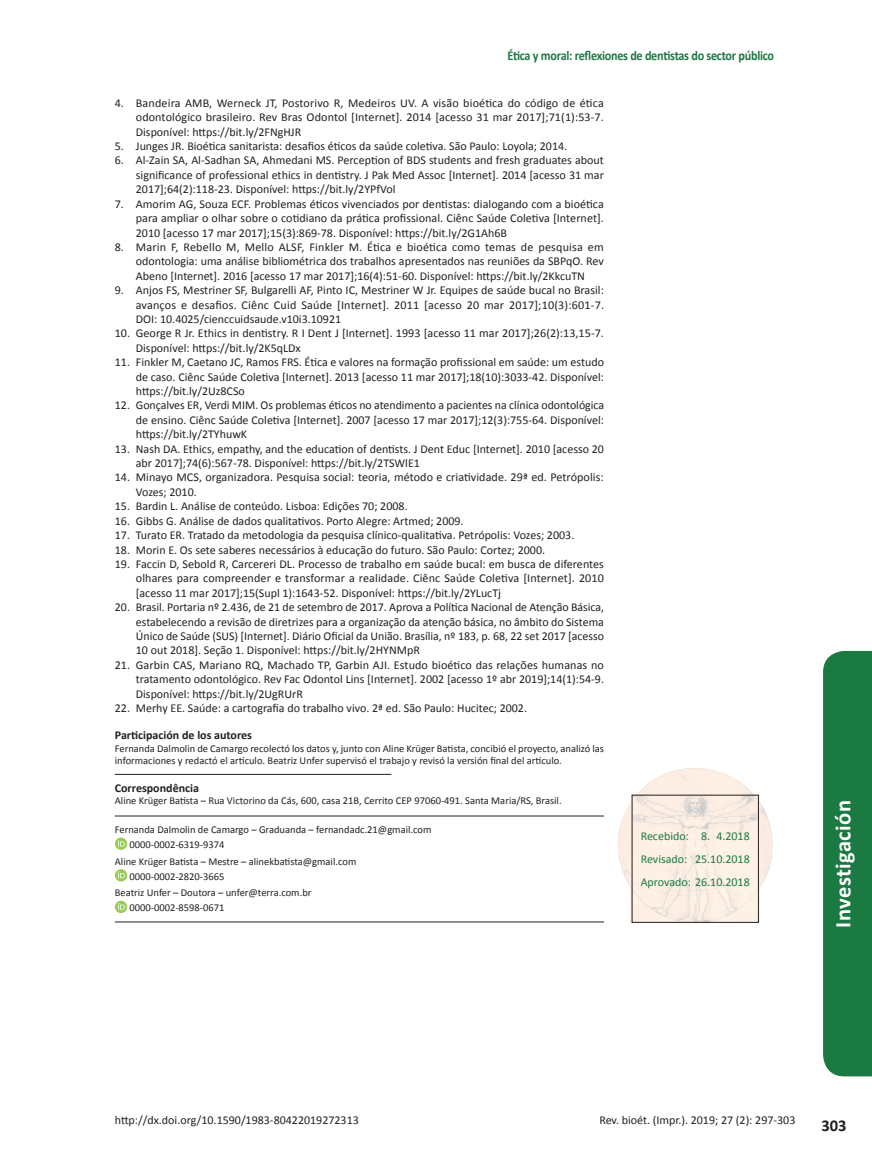
<style>
.page{position:relative;width:872px;height:1170px;background:#fff}
.page>*{position:absolute;margin:0;border:0;box-sizing:border-box;transform-origin:0 0}
.t1{font:700 22.5px "Calibri";letter-spacing:.02em;color:#fff}
.t2{font:700 16.5px "Calibri";color:#231f20}
.t3{font:700 13.5px "Calibri";letter-spacing:-.02em;color:#1b7942;scale:.9 1}
.Referencias{font:12px/14.4px "Calibri";color:#231f20;text-align:justify}
.t4{font:12px "Calibri";color:#1b7942}
.Titulo_participacao{font:700 12px "Calibri";color:#231f20}
.Titulo_correspondenc{font:700 12px "Calibri";color:#231f20}
.Texto_participacao_d{font:10.5px/12.6px "Calibri";color:#231f20}
.Texto_correspondenci{font:10.5px "Calibri";color:#231f20}
.Autor_ORCID__demais{font:10.5px "Calibri";color:#231f20}
.Autor_ORCID__primeir{font:10.5px "Calibri";color:#231f20}
.ORCID{font:10.5px "Calibri";color:#231f20}
.ORCID__último{font:10.5px "Calibri";color:#231f20}
</style>
<div class="page">
<hr style="left:115px;top:774px;width:276px;height:1px;background:#231f20">
<hr style="left:115px;top:815px;width:489px;height:1px;background:#231f20">
<hr style="left:115px;top:921px;width:489px;height:1px;background:#231f20">
<svg style="left:115px;top:837px;width:12px;height:12px"></svg>
<svg style="left:118px;top:839px;width:7px;height:7px"></svg>
<svg style="left:115px;top:869px;width:12px;height:12px"></svg>
<svg style="left:118px;top:871px;width:7px;height:7px"></svg>
<svg style="left:115px;top:900px;width:12px;height:13px"></svg>
<svg style="left:118px;top:902px;width:7px;height:7px"></svg>
<img style="left:617px;top:768px;width:156px;height:155px">
<div style="left:823px;top:651px;width:49px;height:425px;background:#1b7942"></div>
<p class="t3" style="left:507px;top:46px;width:298px">Ética y moral: reflexiones de dentistas do sector público</p>
<p class="Referencias" style="left:136px;top:96px;width:469px;text-indent:-21px">4. Bandeira AMB, Werneck JT, Postorivo R, Medeiros UV. A visão bioética do código de ética odontológico brasileiro. Rev Bras Odontol [Internet]. 2014 [acesso 31 mar 2017];71(1):53-7.<br>Disponível: https://bit.ly/2FNgHJR</p>
<p class="Referencias" style="left:115px;top:139px;width:454px">5. Junges JR. Bioética sanitarista: desafios éticos da saúde coletiva. São Paulo: Loyola; 2014.</p>
<p class="Referencias" style="left:136px;top:153px;width:469px;text-indent:-21px">6. Al-Zain SA, Al-Sadhan SA, Ahmedani MS. Perception of BDS students and fresh graduates about significance of professional ethics in dentistry. J Pak Med Assoc [Internet]. 2014 [acesso 31 mar 2017];64(2):118-23. Disponível: https://bit.ly/2YPfVol</p>
<p class="Referencias" style="left:136px;top:196px;width:469px;text-indent:-21px">7. Amorim AG, Souza ECF. Problemas éticos vivenciados por dentistas: dialogando com a bioética para ampliar o olhar sobre o cotidiano da prática profissional. Ciênc Saúde Coletiva [Internet].<br>2010 [acesso 17 mar 2017];15(3):869-78. Disponível: https://bit.ly/2G1Ah6B</p>
<p class="Referencias" style="left:136px;top:240px;width:469px;text-indent:-21px">8. Marin F, Rebello M, Mello ALSF, Finkler M. Ética e bioética como temas de pesquisa em odontologia: uma análise bibliométrica dos trabalhos apresentados nas reuniões da SBPqO. Rev Abeno [Internet]. 2016 [acesso 17 mar 2017];16(4):51-60. Disponível: https://bit.ly/2KkcuTN</p>
<p class="Referencias" style="left:136px;top:283px;width:470px;text-indent:-21px">9. Anjos FS, Mestriner SF, Bulgarelli AF, Pinto IC, Mestriner W Jr. Equipes de saúde bucal no Brasil: avanços e desafios. Ciênc Cuid Saúde [Internet]. 2011 [acesso 20 mar 2017];10(3):601-7.<br>DOI: 10.4025/cienccuidsaude.v10i3.10921</p>
<p class="Referencias" style="left:136px;top:326px;width:469px;text-indent:-21px">10. George R Jr. Ethics in dentistry. R I Dent J [Internet]. 1993 [acesso 11 mar 2017];26(2):13,15-7.<br>Disponível: https://bit.ly/2K5qLDx</p>
<p class="Referencias" style="left:136px;top:355px;width:469px;text-indent:-21px">11. Finkler M, Caetano JC, Ramos FRS. Ética e valores na formação profissional em saúde: um estudo de caso. Ciênc Saúde Coletiva [Internet]. 2013 [acesso 11 mar 2017];18(10):3033-42. Disponível: https://bit.ly/2Uz8CSo</p>
<p class="Referencias" style="left:136px;top:398px;width:470px;text-indent:-21px">12. Gonçalves ER, Verdi MIM. Os problemas éticos no atendimento a pacientes na clínica odontológica de ensino. Ciênc Saúde Coletiva [Internet]. 2007 [acesso 17 mar 2017];12(3):755-64. Disponível: https://bit.ly/2TYhuwK</p>
<p class="Referencias" style="left:136px;top:441px;width:469px;text-indent:-21px">13. Nash DA. Ethics, empathy, and the education of dentists. J Dent Educ [Internet]. 2010 [acesso 20 abr 2017];74(6):567-78. Disponível: https://bit.ly/2TSWlE1</p>
<p class="Referencias" style="left:136px;top:470px;width:469px;text-indent:-21px">14. Minayo MCS, organizadora. Pesquisa social: teoria, método e criatividade. 29ª ed. Petrópolis:<br>Vozes; 2010.</p>
<p class="Referencias" style="left:115px;top:499px;width:294px">15. Bardin L. Análise de conteúdo. Lisboa: Edições 70; 2008.</p>
<p class="Referencias" style="left:115px;top:513px;width:350px">16. Gibbs G. Análise de dados qualitativos. Porto Alegre: Artmed; 2009.</p>
<p class="Referencias" style="left:115px;top:528px;width:461px">17. Turato ER. Tratado da metodologia da pesquisa clínico-qualitativa. Petrópolis: Vozes; 2003.</p>
<p class="Referencias" style="left:115px;top:542px;width:432px">18. Morin E. Os sete saberes necessários à educação do futuro. São Paulo: Cortez; 2000.</p>
<p class="Referencias" style="left:136px;top:556px;width:469px;text-indent:-21px">19. Faccin D, Sebold R, Carcereri DL. Processo de trabalho em saúde bucal: em busca de diferentes olhares para compreender e transformar a realidade. Ciênc Saúde Coletiva [Internet]. 2010 [acesso 11 mar 2017];15(Supl 1):1643-52. Disponível: https://bit.ly/2YLucTj</p>
<p class="Referencias" style="left:136px;top:600px;width:470px;text-indent:-21px">20. Brasil. Portaria nº 2.436, de 21 de setembro de 2017. Aprova a Política Nacional de Atenção Básica, estabelecendo a revisão de diretrizes para a organização da atenção básica, no âmbito do Sistema Único de Saúde (SUS) [Internet]. Diário Oficial da União. Brasília, nº 183, p. 68, 22 set 2017 [acesso 10 out 2018]. Seção 1. Disponível: https://bit.ly/2HYNMpR</p>
<p class="Referencias" style="left:136px;top:657px;width:469px;text-indent:-21px">21. Garbin CAS, Mariano RQ, Machado TP, Garbin AJI. Estudo bioético das relações humanas no tratamento odontológico. Rev Fac Odontol Lins [Internet]. 2002 [acesso 1º abr 2019];14(1):54-9.<br>Disponível: https://bit.ly/2UgRUrR</p>
<p class="Referencias" style="left:115px;top:700px;width:414px">22. Merhy EE. Saúde: a cartografia do trabalho vivo. 2ª ed. São Paulo: Hucitec; 2002.</p>
<p class="Titulo_participacao" style="left:115px;top:726px;width:139px">Participación de los autores</p>
<p class="Texto_participacao_d" style="left:115px;top:742px;width:490px">Fernanda Dalmolin de Camargo recolectó los datos y, junto con Aline Krüger Batista, concibió el proyecto, analizó las informaciones y redactó el artículo. Beatriz Unfer supervisó el trabajo y revisó la versión final del artículo.</p>
<p class="Titulo_correspondenc" style="left:115px;top:779px;width:86px">Correspondência</p>
<p class="Texto_correspondenci" style="left:115px;top:793px;width:448px">Aline Krüger Batista – Rua Victorino da Cás, 600, casa 21B, Cerrito CEP 97060-491. Santa Maria/RS, Brasil.</p>
<p class="Autor_ORCID__primeir" style="left:115px;top:823px;width:318px">Fernanda Dalmolin de Camargo – Graduanda – fernandadc.21@gmail.com</p>
<p class="ORCID" style="left:130px;top:837px;width:96px">0000-0002-6319-9374</p>
<p class="Autor_ORCID__demais" style="left:115px;top:854px;width:243px">Aline Krüger Batista – Mestre – alinekbatista@gmail.com</p>
<p class="ORCID" style="left:130px;top:869px;width:96px">0000-0002-2820-3665</p>
<p class="Autor_ORCID__demais" style="left:115px;top:886px;width:198px">Beatriz Unfer – Doutora – unfer@terra.com.br</p>
<p class="ORCID__último" style="left:130px;top:900px;width:96px">0000-0002-8598-0671</p>
<p class="t4" style="left:640px;top:828px;width:111px">Recebido: 8. 4.2018</p>
<p class="t4" style="left:640px;top:851px;width:111px">Revisado: 25.10.2018</p>
<p class="t4" style="left:640px;top:874px;width:111px">Aprovado: 26.10.2018</p>
<h1 class="t1" style="left:827px;top:927px;width:129px;rotate:-90deg">Investigación</h1>
<p class="Referencias" style="left:115px;top:1113px;width:245px">http://dx.doi.org/10.1590/1983-80422019272313</p>
<p class="Referencias" style="left:599px;top:1113px;width:197px">Rev. bioét. (Impr.). 2019; 27 (2): 297-303</p>
<h2 class="t2" style="left:821px;top:1113px;width:27px">303</h2>
</div>
